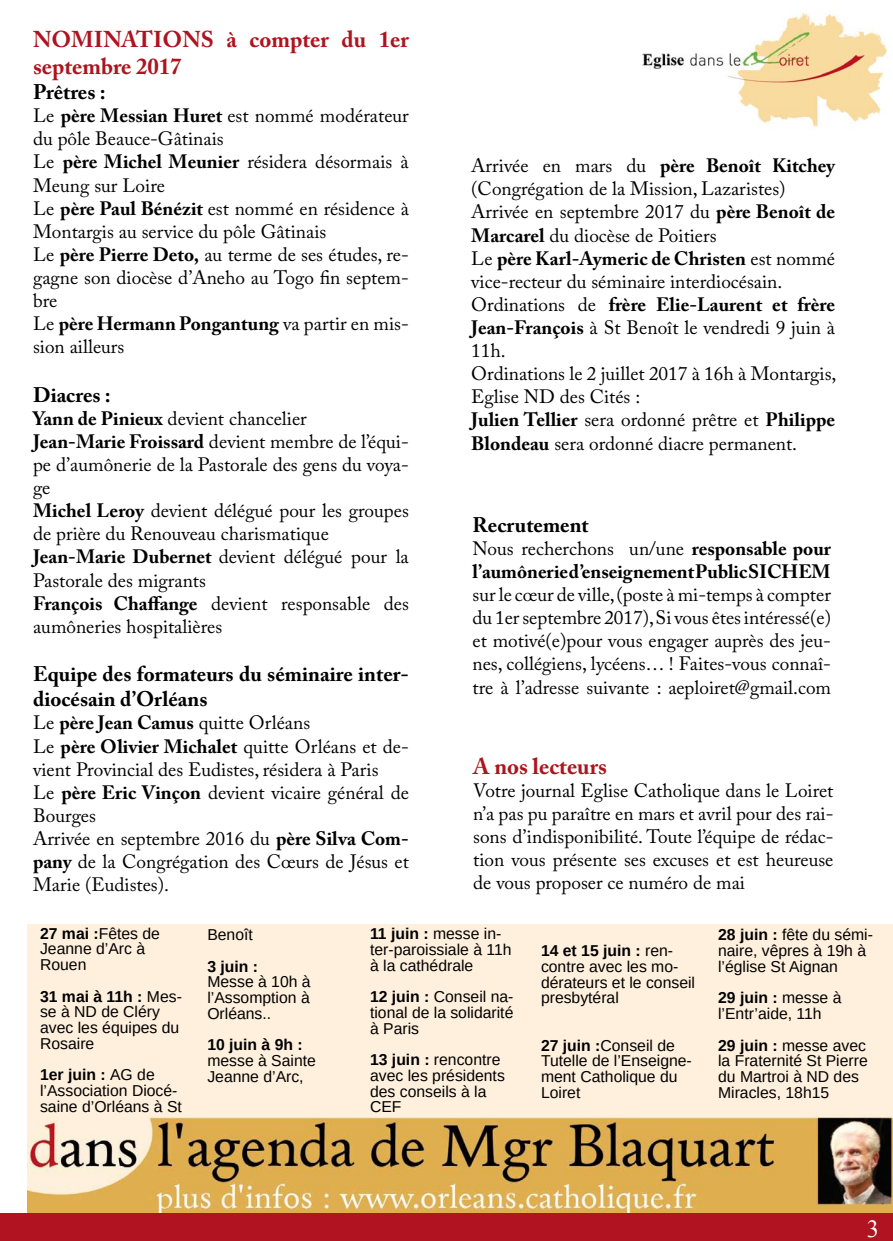
<style>
.page{position:relative;width:893px;height:1241px;background:#fff}
.page>*{position:absolute;margin:0;border:0;box-sizing:border-box;transform-origin:0 0}
.t1{font:24.5px "Times New Roman";color:#fff}
.t2{font:700 22.75px/27.3px "Adobe Caslon Pro";color:#ad141f}
.t3{font:700 21px/25.2px "Adobe Caslon Pro";color:#000}
.t4{font:19.25px/23.1px "Adobe Caslon Pro";color:#000}
.t5{font:700 19.25px/23.1px "Adobe Caslon Pro";color:#000}
.t6{font:15.75px/15.8px "Arimo";color:#000}
.t7{font:700 15.75px "Arimo";color:#000}
.s1{font-weight:700}
.s2{font-weight:400}
</style>
<div class="page">
<img style="left:27px;top:924px;width:866px;height:289px">
<div style="left:0;top:1213px;width:893px;height:27px;background:#b21320"></div>
<img style="left:642px;top:12px;width:245px;height:116px">
<p class="t2" style="left:33px;top:25px;width:377px">NOMINATIONS à compter du 1er septembre 2017</p>
<p class="t3" style="left:33px;top:79px;width:74px">Prêtres :</p>
<p class="t4" style="left:33px;top:104px;width:377px">Le <span class="s1">père Messian Huret</span> est nommé modérateur du pôle Beauce-Gâtinais<br>Le <span class="s1">père Michel Meunier</span> résidera désormais à<br>Meung sur Loire<br>Le <span class="s1">père Paul Bénézit</span> est nommé en résidence à<br>Montargis au service du pôle Gâtinais<br>Le <span class="s1">père Pierre Deto,</span> au terme de ses études, re&shy;gagne son diocèse d’Aneho au Togo fin septem&shy;bre<br>Le <span class="s1">père Hermann Pongantung</span> va partir en mis&shy;sion ailleurs</p>
<p class="t3" style="left:33px;top:382px;width:79px">Diacres :</p>
<p class="t4" style="left:33px;top:406px;width:377px"><span class="s1">Yann de Pinieux</span> devient chancelier<br><span class="s1">Jean-Marie Froissard</span> devient membre de l’équi&shy;pe d’aumônerie de la Pastorale des gens du voya&shy;ge<br><span class="s1">Michel Leroy</span> devient délégué pour les groupes de prière du Renouveau charismatique <span class="s1">Jean-Marie Dubernet</span> devient délégué pour la Pastorale des migrants<br><span class="s1">François Chaffange</span> devient responsable des aumôneries hospitalières</p>
<p class="t3" style="left:33px;top:661px;width:377px">Equipe des formateurs du séminaire inter&shy;diocésain d’Orléans</p>
<p class="t4" style="left:33px;top:711px;width:377px">Le <span class="s1">père Jean Camus</span> quitte Orléans<br>Le <span class="s1">père Olivier Michalet</span> quitte Orléans et de&shy;vient Provincial des Eudistes, résidera à Paris<br>Le <span class="s1">père Eric Vinçon</span> devient vicaire général de Bourges<br>Arrivée en septembre 2016 du <span class="s1">père Silva Com&shy;pany</span> de la Congrégation des Cœurs de Jésus et Marie (Eudistes).</p>
<p class="t6" style="left:40px;top:925px;width:121px"><span class="s1">27 mai :</span>Fêtes de<br>Jeanne d’Arc à<br>Rouen</p>
<p class="t6" style="left:40px;top:988px;width:143px"><span class="s1">31 mai à 11h :</span> Mes&shy;se à ND de Cléry avec les équipes du<br>Rosaire</p>
<p class="t6" style="left:40px;top:1066px;width:143px"><span class="s1">1er juin :</span> AG de l’Association Diocé&shy;saine d’Orléans à St</p>
<p class="t4" style="left:471px;top:154px;width:367px">Arrivée en mars du <span class="s1">père Benoît Kitchey </span>(Congrégation de la Mission, Lazaristes)<br>Arrivée en septembre 2017 du <span class="s1">père Benoît de Marcarel</span> du diocèse de Poitiers<br>Le <span class="s1">père Karl-Aymeric de Christen</span> est nommé vice-recteur du séminaire interdiocésain.<br>Ordinations de <span class="s1">frère Elie-Laurent et frère Jean-François</span> à St Benoît le vendredi 9 juin à 11h.<br>Ordinations le 2 juillet 2017 à 16h à Montargis, Eglise ND des Cités :<br><span class="s1">Julien Tellier</span> sera ordonné prêtre et <span class="s1">Philippe Blondeau</span> sera ordonné diacre permanent.</p>
<p class="t3" style="left:472px;top:511px;width:118px">Recrutement</p>
<p class="t5" style="left:472px;top:536px;width:360px"><span class="s2">Nous recherchons un/une</span> responsable pour l’aumônerie d’enseignement Public SICHEM</p>
<p class="t4" style="left:472px;top:582px;width:360px;text-align:justify">sur le cœur de ville, (poste à mi-temps à compter du 1er septembre 2017), Si vous êtes intéressé(e) et motivé(e)pour vous engager auprès des jeu&shy;nes, collégiens, lycéens… ! Faites-vous connaî&shy;tre à l’adresse suivante : aeploiret@gmail.com</p>
<p class="t2" style="left:473px;top:752px;width:135px">A nos lecteurs</p>
<p class="t4" style="left:473px;top:778px;width:362px;text-align:justify">Votre journal Eglise Catholique dans le Loiret n’a pas pu paraître en mars et avril pour des rai&shy;sons d’indisponibilité. Toute l’équipe de rédac&shy;tion vous présente ses excuses et est heureuse de vous proposer ce numéro de mai</p>
<p class="t6" style="left:370px;top:925px;width:143px"><span class="s1">11 juin :</span> messe in&shy;ter-paroissiale à 11h à la cathédrale</p>
<p class="t6" style="left:370px;top:988px;width:145px;text-align:justify"><span class="s1">12 juin :</span> Conseil na&shy;tional de la solidarité à Paris</p>
<p class="t6" style="left:370px;top:1051px;width:136px"><span class="s1">13 juin :</span> rencontre avec les présidents des conseils à la<br>CEF</p>
<p class="t6" style="left:207px;top:926px;width:47px">Benoît</p>
<p class="t7" style="left:207px;top:955px;width:52px">3 juin :</p>
<p class="t6" style="left:207px;top:974px;width:105px;text-align:justify">Messe à 10h à l’Assomption à Orléans..</p>
<p class="t7" style="left:207px;top:1033px;width:97px">10 juin à 9h :</p>
<p class="t6" style="left:207px;top:1052px;width:110px">messe à Sainte<br>Jeanne d’Arc,</p>
<p class="t6" style="left:718px;top:927px;width:156px"><span class="s1">28 juin :</span> fête du sémi&shy;naire, vêpres à 19h à l’église St Aignan</p>
<p class="t6" style="left:718px;top:990px;width:125px"><span class="s1">29 juin :</span> messe à l’Entr’aide, 11h</p>
<p class="t6" style="left:718px;top:1037px;width:151px"><span class="s1">29 juin :</span> messe avec la Fraternité St Pierre du Martroi à ND des<br>Miracles, 18h15</p>
<p class="t6" style="left:541px;top:942px;width:156px"><span class="s1">14 et 15 juin :</span> ren&shy;contre avec les mo&shy;dérateurs et le conseil presbytéral</p>
<p class="t6" style="left:541px;top:1037px;width:152px"><span class="s1">27 juin :</span>Conseil de<br>Tutelle de l’Enseigne&shy;ment Catholique du<br>Loiret</p>
<p class="t1" style="left:867px;top:1211px;width:14px">3</p>
</div>
